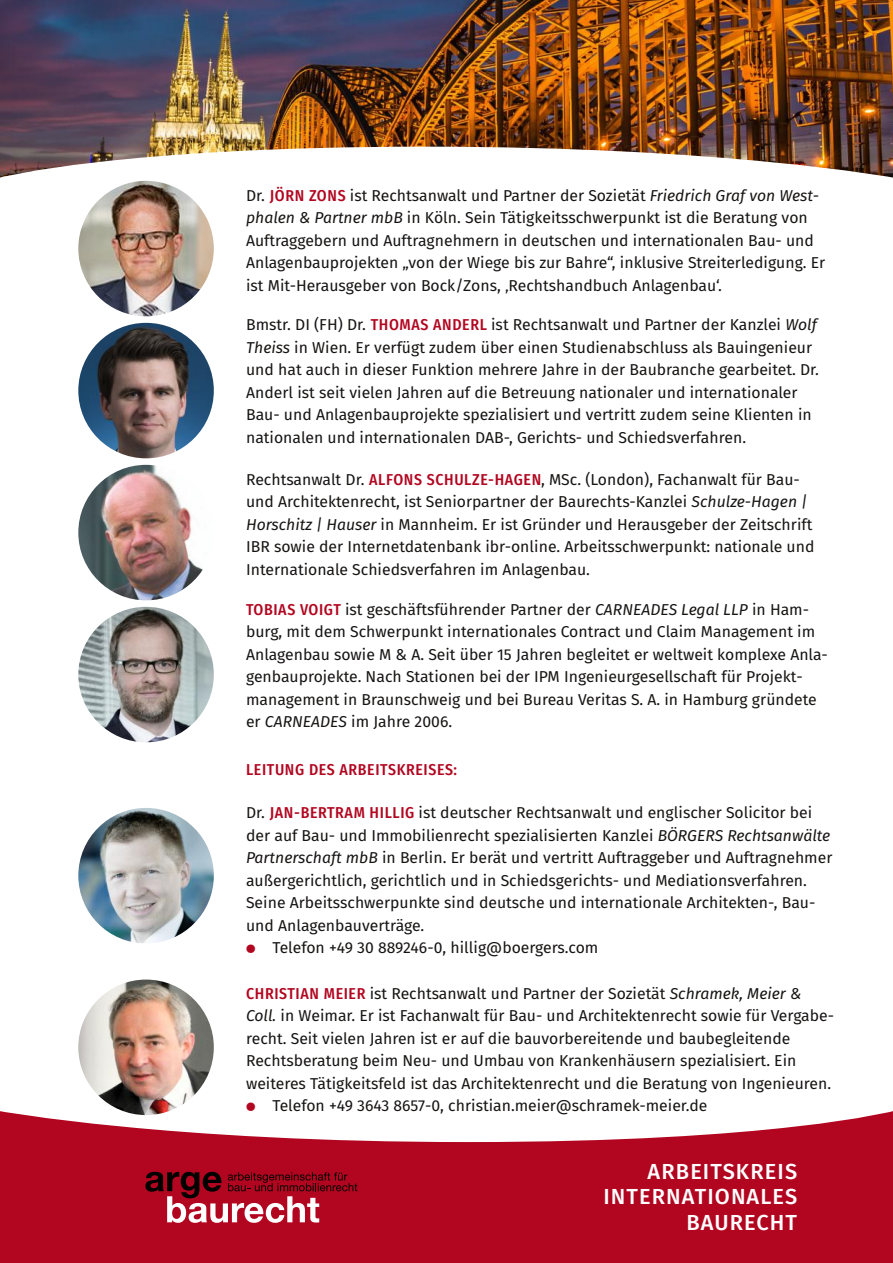
<style>
.page{position:relative;width:893px;height:1263px;background:#fff}
.page>*{position:absolute;margin:0;border:0;box-sizing:border-box;transform-origin:0 0}
.t1{font:500 21.75px/25.5px "Fira Sans";letter-spacing:.05em;color:#fff;text-align:right}
.t2{font:15.75px/22.5px "Fira Sans";color:#161413}
.t3{font:500 15.75px "Fira Sans Condensed";letter-spacing:.04em;color:#b20620}
.s1{font-family:"Fira Sans Condensed";font-weight:500;color:#b20620}
.s2{font-style:italic}
.s3{font-family:"Fira Mono";color:#b20620}
</style>
<div class="page">
<img style="left:78px;top:181px;width:136px;height:135px;border-radius:50%">
<img style="left:78px;top:979px;width:136px;height:136px;border-radius:50%">
<img style="left:78px;top:808px;width:136px;height:135px;border-radius:50%">
<svg style="left:0;top:1111px;width:893px;height:152px;fill:#b20620"></svg>
<svg style="left:145px;top:1172px;width:212px;height:51px;background:#a52c3e"></svg>
<img style="left:79px;top:323px;width:135px;height:135px;border-radius:50%">
<img style="left:78px;top:465px;width:136px;height:135px;border-radius:50%">
<img style="left:78px;top:607px;width:136px;height:135px;border-radius:50%">
<img style="left:0;top:0;width:893px;height:178px">
<p class="t2" style="left:246px;top:184px;width:581px">Dr. <span class="s1">JÖRN ZONS</span> ist Rechtsanwalt und Partner der Sozietät <span class="s2">Friedrich Graf von West&shy;phalen &amp; Partner mbB</span> in Köln. Sein Tätigkeitsschwerpunkt ist die Beratung von Auftraggebern und Auftragnehmern in deutschen und internationalen Bau- und Anlagenbauprojekten „von der Wiege bis zur Bahre“, inklusive Streiterledigung. Er ist Mit-Herausgeber von Bock/Zons, ‚Rechtshandbuch Anlagenbau‘.</p>
<p class="t2" style="left:246px;top:314px;width:574px">Bmstr. DI (FH) Dr. <span class="s1">THOMAS ANDERL</span> ist Rechtsanwalt und Partner der Kanzlei <span class="s2">Wolf Theiss</span> in Wien. Er verfügt zudem über einen Studienabschluss als Bauingenieur und hat auch in dieser Funktion mehrere Jahre in der Baubranche gearbeitet. Dr.<br>Anderl ist seit vielen Jahren auf die Betreuung nationaler und internationaler Bau- und Anlagenbauprojekte spezialisiert und vertritt zudem seine Klienten in nationalen und internationalen DAB-, Gerichts- und Schiedsverfahren.</p>
<p class="t2" style="left:246px;top:468px;width:570px">Rechtsanwalt Dr. <span class="s1">ALFONS SCHULZE-HAGEN</span>, MSc. (London), Fachanwalt für Bau&shy;und Architektenrecht, ist Seniorpartner der Baurechts-Kanzlei <span class="s2">Schulze-Hagen | Horschitz | Hauser</span> in Mannheim. Er ist Gründer und Herausgeber der Zeitschrift IBR sowie der Internetdatenbank ibr-online. Arbeitsschwerpunkt: nationale und Internationale Schiedsverfahren im Anlagenbau.</p>
<p class="t2" style="left:246px;top:598px;width:583px"><span class="s1">TOBIAS VOIGT</span> ist geschäftsführender Partner der <span class="s2">CARNEADES Legal LLP</span> in Ham&shy;burg, mit dem Schwerpunkt internationales Contract und Claim Management im Anlagenbau sowie M &amp; A. Seit über 15 Jahren begleitet er weltweit komplexe Anla&shy;genbauprojekte. Nach Stationen bei der IPM Ingenieurgesellschaft für Projekt&shy;management in Braunschweig und bei Bureau Veritas S. A. in Hamburg gründete er <span class="s2">CARNEADES</span> im Jahre 2006.</p>
<p class="t3" style="left:246px;top:761px;width:213px">LEITUNG DES ARBEITSKREISES:</p>
<p class="t2" style="left:246px;top:802px;width:588px">Dr. <span class="s1">JAN-BERTRAM HILLIG</span> ist deutscher Rechtsanwalt und englischer Solicitor bei der auf Bau- und Immobilienrecht spezialisierten Kanzlei <span class="s2">BÖRGERS Rechtsanwälte Partnerschaft mbB</span> in Berlin. Er berät und vertritt Auftraggeber und Auftragnehmer außergerichtlich, gerichtlich und in Schiedsgerichts- und Mediationsverfahren.<br>Seine Arbeitsschwerpunkte sind deutsche und internationale Architekten-, Bau&shy;und Anlagenbauverträge.</p>
<p class="t2" style="left:246px;top:937px;width:354px"><span class="s3">●</span> Telefon +49 30 889246-0, hillig@boergers.com</p>
<p class="t2" style="left:246px;top:982px;width:589px"><span class="s1">CHRISTIAN MEIER</span> ist Rechtsanwalt und Partner der Sozietät <span class="s2">Schramek, Meier &amp; Coll.</span> in Weimar. Er ist Fachanwalt für Bau- und Architektenrecht sowie für Vergabe&shy;recht. Seit vielen Jahren ist er auf die bauvorbereitende und baubegleitende Rechtsberatung beim Neu- und Umbau von Krankenhäusern spezialisiert. Ein weiteres Tätigkeitsfeld ist das Architektenrecht und die Beratung von Ingenieuren.</p>
<p class="t2" style="left:246px;top:1095px;width:463px"><span class="s3">●</span> Telefon +49 3643 8657-0, christian.meier@schramek-meier.de</p>
<h1 class="t1" style="left:603px;top:1159px;width:195px">ARBEITSKREIS<br>INTERNATIONALES<br>BAURECHT</h1>
</div>
